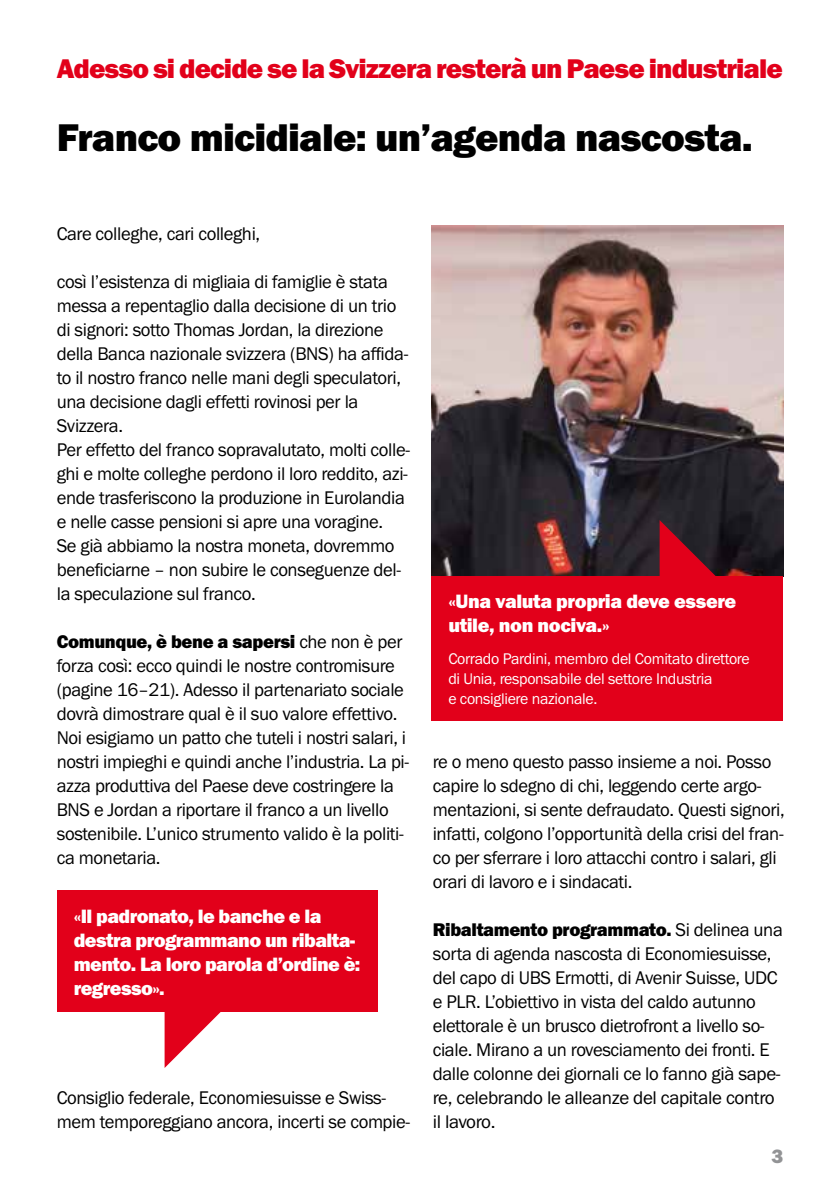
<style>
.page{position:relative;width:840px;height:1191px;background:#fff}
.page>*{position:absolute;margin:0;border:0;box-sizing:border-box;transform-origin:0 0}
.t1{font:40px "Franklin Got URWT Hea";letter-spacing:-.02em;color:#000}
.t2{font:28px "Franklin Got URWT Hea";letter-spacing:-.03em;color:#e2001a}
.t3{font:20px/24px "Franklin Got URWT Hea";letter-spacing:-.03em;color:#fff}
.t4{font:20px "Franklin Got URWT Hea";color:#929395}
.t5{font:19px/24px "Franklin Got URWT Boo";letter-spacing:-.02em;color:#000}
.t6{font:19px "Franklin Got URWT Hea";letter-spacing:-.02em;color:#000}
.t7{font:16px/20px "Franklin Got URWT Boo";letter-spacing:-.02em;color:#fff}
.s1{font-family:"Franklin Got URWT Boo"}
</style>
<div class="page">
<svg style="left:164px;top:1011px;width:57px;height:57px"></svg>
<div style="left:57px;top:890px;width:320px;height:121px;background:#e2001a"></div>
<img style="left:431px;top:225px;width:351px;height:351px">
<svg style="left:659px;top:520px;width:57px;height:56px;background:#821222"></svg>
<div style="left:431px;top:576px;width:351px;height:144px;background:#e2001a"></div>
<h2 class="t2" style="left:57px;top:52px;width:727px">Adesso si decide se la Svizzera resterà un Paese industriale</h2>
<h1 class="t1" style="left:57px;top:115px;width:697px">Franco micidiale: un’agenda nascosta.</h1>
<p class="t5" style="left:57px;top:222px;width:205px">Care colleghe, cari colleghi,</p>
<p class="t5" style="left:57px;top:270px;width:354px">così l’esistenza di migliaia di famiglie è stata messa a repentaglio dalla decisione di un trio di signori: sotto Thomas Jordan, la direzione della Banca nazionale svizzera (BNS) ha affida&shy;to il nostro franco nelle mani degli speculatori, una decisione dagli effetti rovinosi per la Svizzera.<br>Per effetto del franco sopravalutato, molti colle&shy;ghi e molte colleghe perdono il loro reddito, azi&shy;ende trasferiscono la produzione in Eurolandia e nelle casse pensioni si apre una voragine.<br>Se già abbiamo la nostra moneta, dovremmo beneficiarne – non subire le conseguenze del&shy;la speculazione sul franco.</p>
<p class="t6" style="left:57px;top:631px;width:347px">Comunque, è bene a sapersi <span class="s1">che non è per</span></p>
<p class="t5" style="left:57px;top:654px;width:354px">forza così: ecco quindi le nostre contromisure (pagine 16–21). Adesso il partenariato sociale dovrà dimostrare qual è il suo valore effettivo.<br>Noi esigiamo un patto che tuteli i nostri salari, i nostri impieghi e quindi anche l’industria. La pi&shy;azza produttiva del Paese deve costringere la BNS e Jordan a riportare il franco a un livello sostenibile. L’unico strumento valido è la politi&shy;ca monetaria.</p>
<p class="t3" style="left:74px;top:904px;width:288px">«Il padronato, le banche e la destra programmano un ribalta&shy;mento. La loro parola d’ordine è: regresso».</p>
<p class="t5" style="left:57px;top:1086px;width:354px">Consiglio federale, Economiesuisse e Swiss&shy;mem temporeggiano ancora, incerti se compie-</p>
<p class="t3" style="left:448px;top:589px;width:289px">«Una valuta propria deve essere utile, non nociva.»</p>
<p class="t7" style="left:448px;top:648px;width:303px">Corrado Pardini, membro del Comitato direttore di Unia, responsabile del settore Industria<br>e consigliere nazionale.</p>
<p class="t5" style="left:432px;top:750px;width:353px">re o meno questo passo insieme a noi. Posso capire lo sdegno di chi, leggendo certe argo&shy;mentazioni, si sente defraudato. Questi signori, infatti, colgono l’opportunità della crisi del fran&shy;co per sferrare i loro attacchi contro i salari, gli orari di lavoro e i sindacati.</p>
<p class="t6" style="left:432px;top:919px;width:351px">Ribaltamento programmato. <span class="s1">Si delinea una</span></p>
<p class="t5" style="left:432px;top:942px;width:349px">sorta di agenda nascosta di Economiesuisse, del capo di UBS Ermotti, di Avenir Suisse, UDC e PLR. L’obiettivo in vista del caldo autunno elettorale è un brusco dietrofront a livello so&shy;ciale. Mirano a un rovesciamento dei fronti. E dalle colonne dei giornali ce lo fanno già sape&shy;re, celebrando le alleanze del capitale contro il lavoro.</p>
<p class="t4" style="left:771px;top:1144px;width:13px">3</p>
</div>
